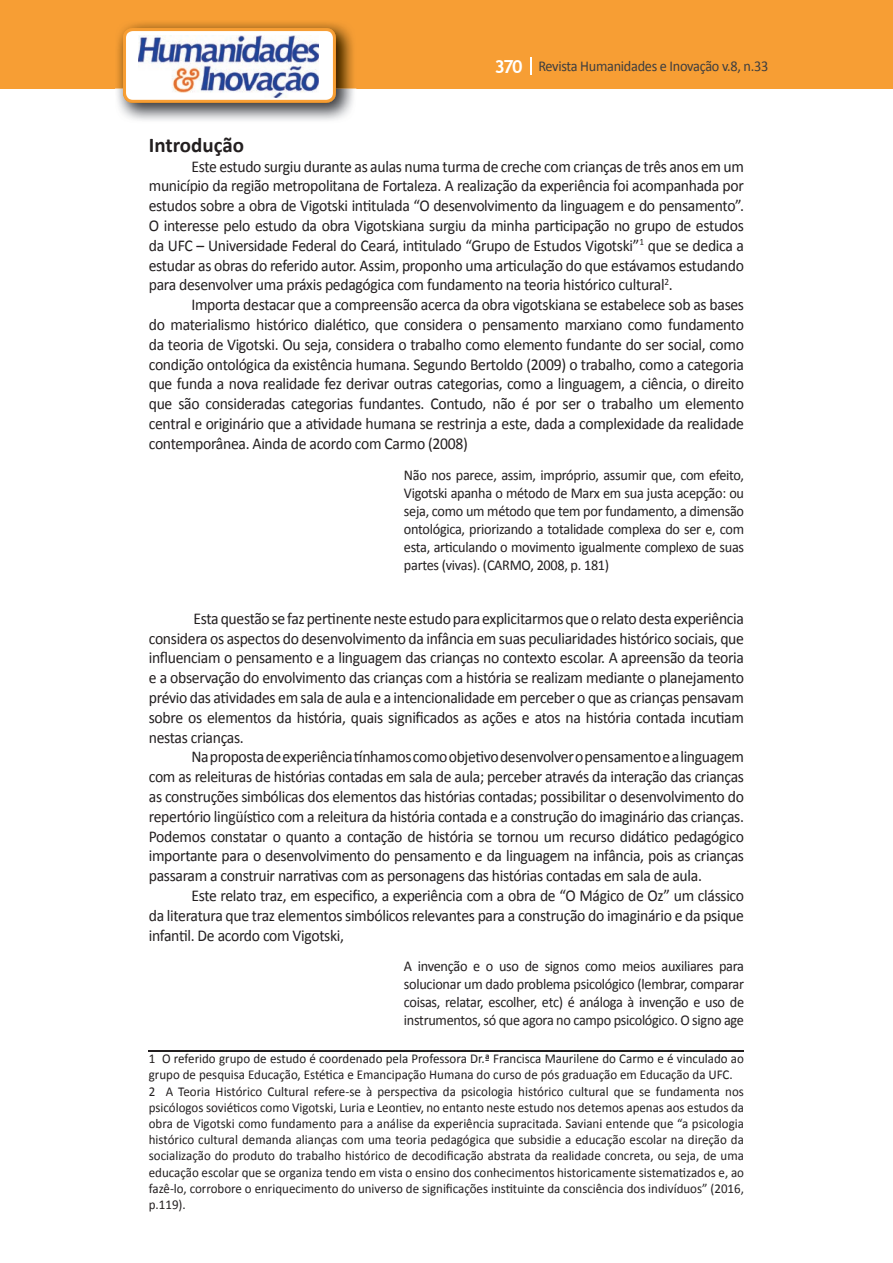
<style>
.page{position:relative;width:893px;height:1263px;background:#fff}
.page>*{position:absolute;margin:0;border:0;box-sizing:border-box;transform-origin:0 0}
.t1{font:700 21px "Calibri";color:#231f20}
.t2{font:16.5px/19.8px "Calibri";letter-spacing:-.02em;color:#231f20;text-align:justify;scale:.95 1}
.t3{font:15px/18px "Calibri";letter-spacing:-.02em;color:#231f20;text-align:justify;scale:.95 1}
.t4{font:15px "Calibri";letter-spacing:-.02em;color:#3e3e3f;scale:.95 1}
.t5{font:13.5px/16.2px "Calibri";color:#231f20;scale:.96 1}
.s1{font-family:"Trebuchet MS";font-weight:700;font-size:18px;color:#fff}
</style>
<div class="page">
<div style="left:0;top:0;width:893px;height:88px;background:#f79e34"></div>
<svg style="left:530px;top:57px;width:2px;height:18px"></svg>
<img style="left:115px;top:22px;width:241px;height:99px">
<svg style="left:123px;top:28px;width:213px;height:75px"></svg>
<hr style="left:149px;top:1050px;width:595px;height:2px;background:#231f20">
<p class="t4" style="left:495px;top:57px;width:290px"><span class="s1">370</span> Revista Humanidades e Inovação v.8, n.33</p>
<p class="t1" style="left:149px;top:131px;width:97px">Introdução</p>
<p class="t2" style="left:149px;top:156px;width:628px;text-indent:43px">Este estudo surgiu durante as aulas numa turma de creche com crianças de três anos em um município da região metropolitana de Fortaleza. A realização da experiência foi acompanhada por estudos sobre a obra de Vigotski intitulada “O desenvolvimento da linguagem e do pensamento”.<br>O interesse pelo estudo da obra Vigotskiana surgiu da minha participação no grupo de estudos da UFC – Universidade Federal do Ceará, intitulado “Grupo de Estudos Vigotski”<sup>1</sup> que se dedica a estudar as obras do referido autor. Assim, proponho uma articulação do que estávamos estudando para desenvolver uma práxis pedagógica com fundamento na teoria histórico cultural<sup>2</sup>.</p>
<p class="t2" style="left:149px;top:295px;width:628px;text-indent:43px">Importa destacar que a compreensão acerca da obra vigotskiana se estabelece sob as bases do materialismo histórico dialético, que considera o pensamento marxiano como fundamento da teoria de Vigotski. Ou seja, considera o trabalho como elemento fundante do ser social, como condição ontológica da existência humana. Segundo Bertoldo (2009) o trabalho, como a categoria que funda a nova realidade fez derivar outras categorias, como a linguagem, a ciência, o direito que são consideradas categorias fundantes. Contudo, não é por ser o trabalho um elemento central e originário que a atividade humana se restrinja a este, dada a complexidade da realidade contemporânea. Ainda de acordo com Carmo (2008)</p>
<p class="t3" style="left:404px;top:466px;width:360px">Não nos parece, assim, impróprio, assumir que, com efeito, Vigotski apanha o método de Marx em sua justa acepção: ou seja, como um método que tem por fundamento, a dimensão ontológica, priorizando a totalidade complexa do ser e, com esta, articulando o movimento igualmente complexo de suas partes (vivas). (CARMO, 2008, p. 181)</p>
<p class="t2" style="left:149px;top:608px;width:628px;text-indent:45px">Esta questão se faz pertinente neste estudo para explicitarmos que o relato desta experiência considera os aspectos do desenvolvimento da infância em suas peculiaridades histórico sociais, que influenciam o pensamento e a linguagem das crianças no contexto escolar. A apreensão da teoria e a observação do envolvimento das crianças com a história se realizam mediante o planejamento prévio das atividades em sala de aula e a intencionalidade em perceber o que as crianças pensavam sobre os elementos da história, quais significados as ações e atos na história contada incutiam nestas crianças.</p>
<p class="t2" style="left:149px;top:747px;width:628px;text-indent:43px">Na proposta de experiência tínhamos como objetivo desenvolver o pensamento e a linguagem com as releituras de histórias contadas em sala de aula; perceber através da interação das crianças as construções simbólicas dos elementos das histórias contadas; possibilitar o desenvolvimento do repertório lingüístico com a releitura da história contada e a construção do imaginário das crianças.<br>Podemos constatar o quanto a contação de história se tornou um recurso didático pedagógico importante para o desenvolvimento do pensamento e da linguagem na infância, pois as crianças passaram a construir narrativas com as personagens das histórias contadas em sala de aula.</p>
<p class="t2" style="left:149px;top:886px;width:628px;text-indent:43px">Este relato traz, em especifico, a experiência com a obra de “O Mágico de Oz” um clássico da literatura que traz elementos simbólicos relevantes para a construção do imaginário e da psique infantil. De acordo com Vigotski,</p>
<p class="t3" style="left:404px;top:957px;width:360px">A invenção e o uso de signos como meios auxiliares para solucionar um dado problema psicológico (lembrar, comparar coisas, relatar, escolher, etc) é análoga à invenção e uso de instrumentos, só que agora no campo psicológico. O signo age</p>
<p class="t5" style="left:149px;top:1051px;width:621px">1 O referido grupo de estudo é coordenado pela Professora Dr.ª Francisca Maurilene do Carmo e é vinculado ao grupo de pesquisa Educação, Estética e Emancipação Humana do curso de pós graduação em Educação da UFC.<br>2 A Teoria Histórico Cultural refere-se à perspectiva da psicologia histórico cultural que se fundamenta nos psicólogos soviéticos como Vigotski, Luria e Leontiev, no entanto neste estudo nos detemos apenas aos estudos da obra de Vigotski como fundamento para a análise da experiência supracitada. Saviani entende que “a psicologia histórico cultural demanda alianças com uma teoria pedagógica que subsidie a educação escolar na direção da socialização do produto do trabalho histórico de decodificação abstrata da realidade concreta, ou seja, de uma educação escolar que se organiza tendo em vista o ensino dos conhecimentos historicamente sistematizados e, ao fazê-lo, corrobore o enriquecimento do universo de significações instituinte da consciência dos indivíduos” (2016, p.119).</p>
</div>
